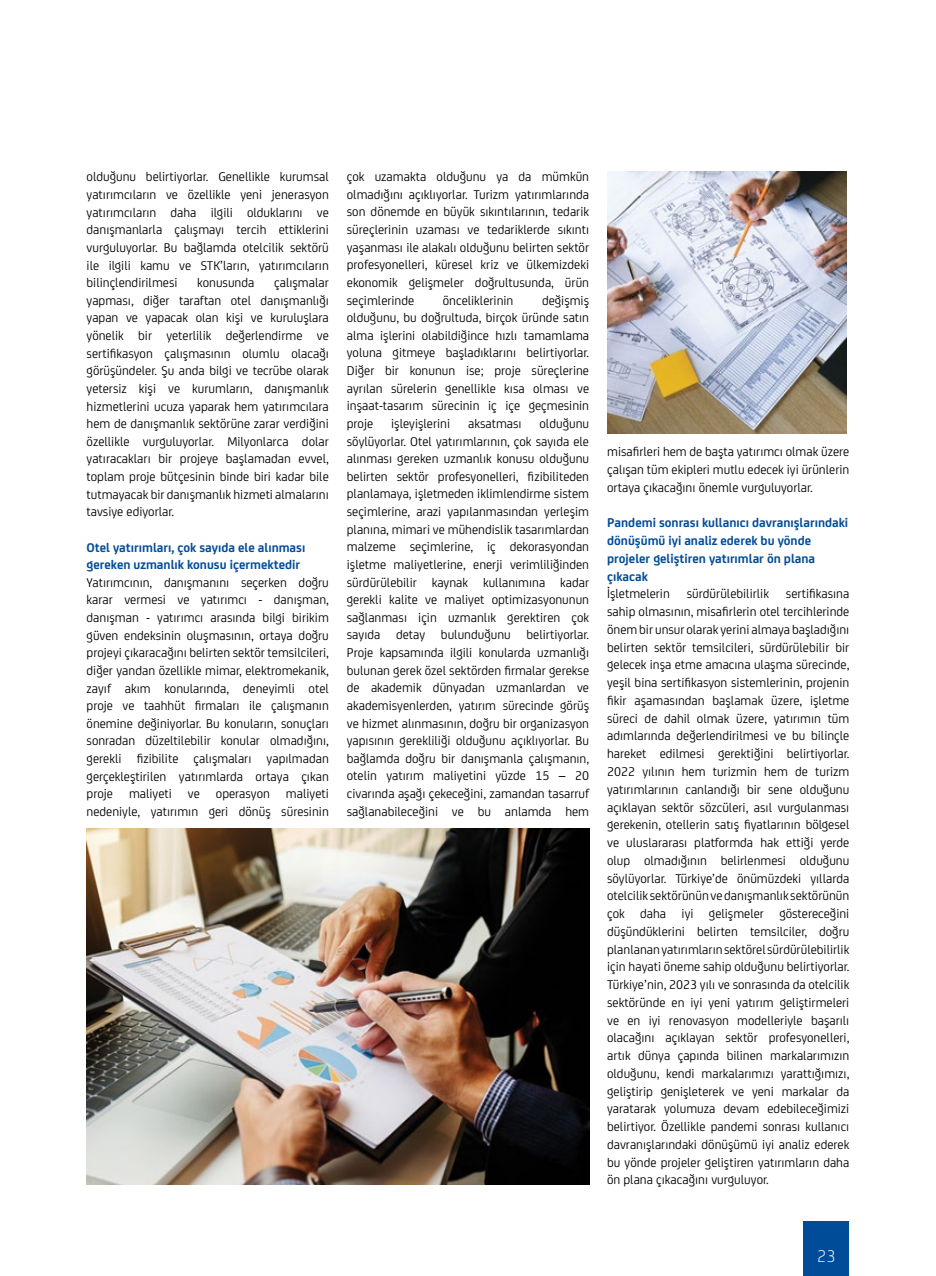
<style>
.page{position:relative;width:936px;height:1276px;background:#fff}
.page>*{position:absolute;margin:0;border:0;box-sizing:border-box;transform-origin:0 0}
.t1{font:300 18px "FS Joey";color:#fff}
.t2{font:13.5px/17.5px "FS Joey";color:#000;text-align:justify}
.t3{font:700 13.5px/17.7px "FS Joey";color:#004c98}
</style>
<div class="page">
<div style="left:803px;top:1222px;width:46px;height:54px;background:#004c98"></div>
<img style="left:607px;top:171px;width:239px;height:263px">
<img style="left:87px;top:829px;width:502px;height:355px">
<p class="t2" style="left:87px;top:167px;width:244px">olduğunu belirtiyorlar. Genellikle kurumsal yatırımcıların ve özellikle yeni jenerasyon yatırımcıların daha ilgili olduklarını ve danışmanlarla çalışmayı tercih ettiklerini vurguluyorlar. Bu bağlamda otelcilik sektörü ile ilgili kamu ve STK’ların, yatırımcıların bilinçlendirilmesi</p>
<p class="t2" style="left:87px;top:273px;width:244px;text-indent:187px">çalışmalar yapması, diğer taraftan otel danışmanlığı yapan ve yapacak olan kişi ve kuruluşlara yönelik bir yeterlilik değerlendirme ve sertifikasyon çalışmasının olumlu olacağı görüşündeler. Şu anda bilgi ve tecrübe olarak yetersiz kişi ve kurumların, danışmanlık hizmetlerini ucuza yaparak hem yatırımcılara hem de danışmanlık sektörüne zarar verdiğini özellikle vurguluyorlar. Milyonlarca dolar yatıracakları bir projeye başlamadan evvel, toplam proje bütçesinin binde biri kadar bile tutmayacak bir danışmanlık hizmeti almalarını tavsiye ediyorlar.</p>
<p class="t3" style="left:87px;top:537px;width:220px">Otel yatırımları, çok sayıda ele alınması gereken uzmanlık konusu içermektedir</p>
<p class="t2" style="left:87px;top:573px;width:244px">Yatırımcının, danışmanını seçerken doğru karar vermesi ve yatırımcı - danışman, danışman - yatırımcı arasında bilgi birikim güven endeksinin oluşmasının, ortaya doğru projeyi çıkaracağını belirten sektör temsilcileri, diğer yandan özellikle mimar, elektromekanik, zayıf akım konularında, deneyimli otel proje ve taahhüt firmaları ile çalışmanın önemine değiniyorlar. Bu konuların, sonuçları sonradan düzeltilebilir konular olmadığını, gerekli fizibilite çalışmaları yapılmadan gerçekleştirilen yatırımlarda ortaya çıkan proje maliyeti ve operasyon maliyeti nedeniyle, yatırımın geri dönüş süresinin</p>
<p class="t2" style="left:197px;top:273px;width:59px">konusunda</p>
<p class="t2" style="left:347px;top:167px;width:244px">çok uzamakta olduğunu ya da mümkün olmadığını açıklıyorlar. Turizm yatırımlarında son dönemde en büyük sıkıntılarının, tedarik süreçlerinin uzaması ve tedariklerde sıkıntı yaşanması ile alakalı olduğunu belirten sektör profesyonelleri, küresel kriz ve ülkemizdeki ekonomik gelişmeler doğrultusunda, ürün seçimlerinde</p>
<p class="t2" style="left:347px;top:290px;width:244px;text-indent:195px">değişmiş olduğunu, bu doğrultuda, birçok üründe satın alma işlerini olabildiğince hızlı tamamlama yoluna gitmeye başladıklarını belirtiyorlar.<br>Diğer bir konunun ise; proje süreçlerine ayrılan sürelerin genellikle kısa olması ve inşaat-tasarım sürecinin iç içe geçmesinin proje</p>
<p class="t2" style="left:443px;top:290px;width:72px">önceliklerinin</p>
<p class="t2" style="left:347px;top:414px;width:244px;text-indent:193px">olduğunu söylüyorlar. Otel yatırımlarının, çok sayıda ele alınması gereken uzmanlık konusu olduğunu belirten sektör profesyonelleri, fizibiliteden planlamaya, işletmeden iklimlendirme sistem seçimlerine, arazi yapılanmasından yerleşim planına, mimari ve mühendislik tasarımlardan malzeme seçimlerine, iç dekorasyondan işletme maliyetlerine, enerji verimliliğinden sürdürülebilir kaynak kullanımına kadar gerekli kalite ve maliyet optimizasyonunun sağlanması için uzmanlık gerektiren çok sayıda detay bulunduğunu belirtiyorlar.<br>Proje kapsamında ilgili konularda uzmanlığı bulunan gerek özel sektörden firmalar gerekse de akademik dünyadan uzmanlardan ve akademisyenlerden, yatırım sürecinde görüş ve hizmet alınmasının, doğru bir organizasyon yapısının gerekliliği olduğunu açıklıyorlar. Bu bağlamda doğru bir danışmanla çalışmanın, otelin yatırım maliyetini yüzde 15 – 20 civarında aşağı çekeceğini, zamandan tasarruf sağlanabileceğini ve bu anlamda hem</p>
<p class="t2" style="left:391px;top:414px;width:60px">işleyişlerini</p>
<p class="t2" style="left:468px;top:414px;width:55px">aksatması</p>
<p class="t2" style="left:607px;top:442px;width:244px">misafirleri hem de başta yatırımcı olmak üzere çalışan tüm ekipleri mutlu edecek iyi ürünlerin ortaya çıkacağını önemle vurguluyorlar.</p>
<p class="t3" style="left:607px;top:513px;width:242px">Pandemi sonrası kullanıcı davranışlarındaki dönüşümü iyi analiz ederek bu yönde projeler geliştiren yatırımlar ön plana çıkacak</p>
<p class="t2" style="left:607px;top:584px;width:64px">İşletmelerin</p>
<p class="t2" style="left:686px;top:584px;width:84px">sürdürülebilirlik</p>
<p class="t2" style="left:607px;top:584px;width:244px;text-indent:179px">sertifikasına sahip olmasının, misafirlerin otel tercihlerinde önem bir unsur olarak yerini almaya başladığını belirten sektör temsilcileri, sürdürülebilir bir gelecek inşa etme amacına ulaşma sürecinde, yeşil bina sertifikasyon sistemlerinin, projenin fikir aşamasından başlamak üzere, işletme süreci de dahil olmak üzere, yatırımın tüm adımlarında değerlendirilmesi ve bu bilinçle hareket edilmesi gerektiğini belirtiyorlar.<br>2022 yılının hem turizmin hem de turizm yatırımlarının canlandığı bir sene olduğunu açıklayan sektör sözcüleri, asıl vurgulanması gerekenin, otellerin satış fiyatlarının bölgesel ve uluslararası platformda hak ettiği yerde olup olmadığının belirlenmesi olduğunu söylüyorlar. Türkiye’de önümüzdeki yıllarda otelcilik sektörünün ve danışmanlık sektörünün çok daha iyi gelişmeler göstereceğini düşündüklerini belirten temsilciler, doğru planlanan yatırımların sektörel sürdürülebilirlik için hayati öneme sahip olduğunu belirtiyorlar.<br>Türkiye’nin, 2023 yılı ve sonrasında da otelcilik sektöründe en iyi yeni yatırım geliştirmeleri ve en iyi renovasyon modelleriyle başarılı olacağını açıklayan sektör profesyonelleri, artık dünya çapında bilinen markalarımızın olduğunu, kendi markalarımızı yarattığımızı, geliştirip genişleterek ve yeni markalar da yaratarak yolumuza devam edebileceğimizi belirtiyor. Özellikle pandemi sonrası kullanıcı davranışlarındaki dönüşümü iyi analiz ederek bu yönde projeler geliştiren yatırımların daha ön plana çıkacağını vurguluyor.</p>
<h1 class="t1" style="left:817px;top:1243px;width:20px">23</h1>
</div>
